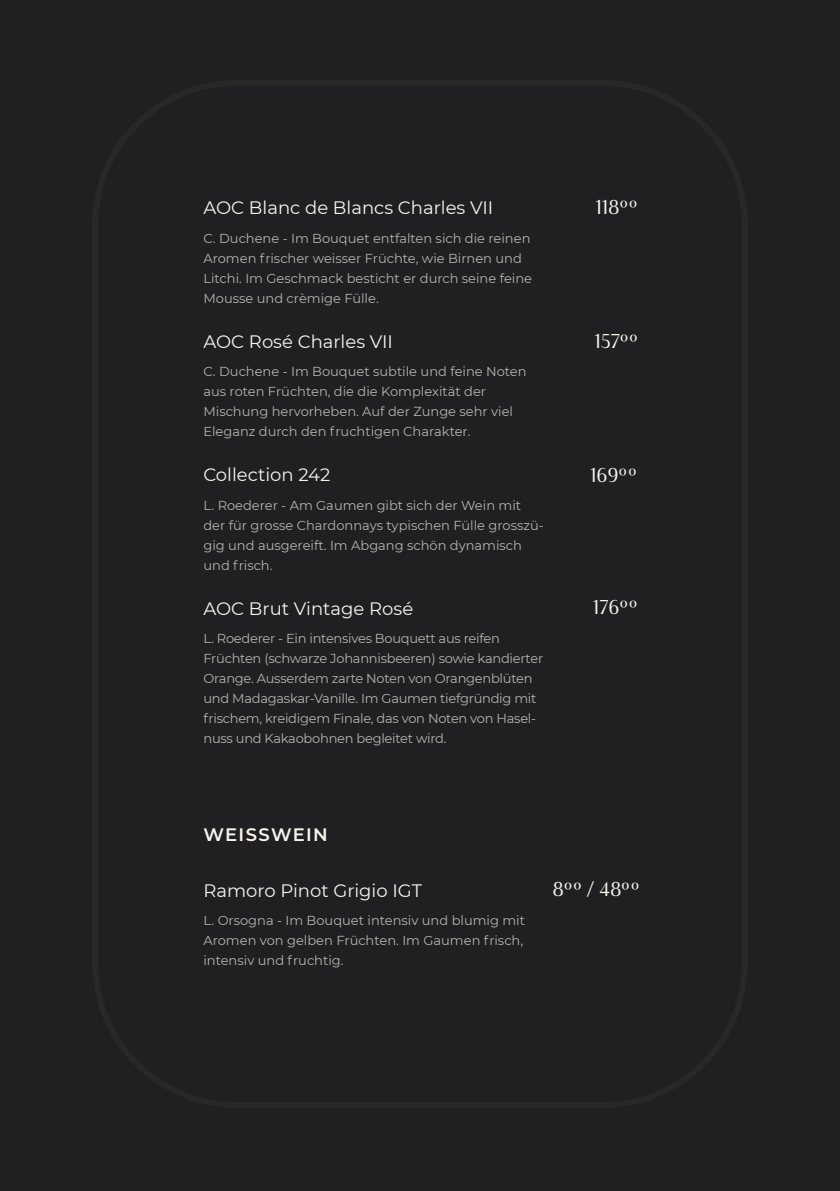
<style>
.page{position:relative;width:840px;height:1191px;background:#fff}
.page>*{position:absolute;margin:0;border:0;box-sizing:border-box;transform-origin:0 0}
.t1{font:20px "Haboro Contrast Nor Reg";color:#f8f3ec}
.t2{font:18px "Montserrat";color:#f8f3ec}
.t3{font:600 18px "Montserrat";letter-spacing:.075em;color:#f8f3ec}
.t4{font:13px/20px "Montserrat";color:#b7b3b0}
.t5{font:13px/20px "Montserrat";letter-spacing:-.02em;color:#b7b3b0}
</style>
<div class="page">
<div style="left:0;top:0;width:839px;height:1191px;background:#211f22"></div>
<div style="left:92px;top:80px;width:655px;height:1028px;border:6px solid #3d3c39;border-radius:142px"></div>
<h2 class="t2" style="left:203px;top:195px;width:291px">AOC Blanc de Blancs Charles VII</h2>
<p class="t4" style="left:203px;top:227px;width:330px">C. Duchene - Im Bouquet entfalten sich die reinen Aromen frischer weisser Früchte, wie Birnen und Litchi. Im Geschmack besticht er durch seine feine Mousse und crèmige Fülle.</p>
<h2 class="t2" style="left:203px;top:329px;width:191px">AOC Rosé Charles VII</h2>
<p class="t4" style="left:203px;top:361px;width:324px">C. Duchene - Im Bouquet subtile und feine Noten aus roten Früchten, die die Komplexität der Mischung hervorheben. Auf der Zunge sehr viel Eleganz durch den fruchtigen Charakter.</p>
<h2 class="t2" style="left:203px;top:462px;width:128px">Collection 242</h2>
<p class="t4" style="left:203px;top:494px;width:341px">L. Roederer - Am Gaumen gibt sich der Wein mit der für grosse Chardonnays typischen Fülle grosszü&shy;gig und ausgereift. Im Abgang schön dynamisch und frisch.</p>
<h2 class="t2" style="left:203px;top:596px;width:211px">AOC Brut Vintage Rosé</h2>
<p class="t5" style="left:203px;top:628px;width:341px">L. Roederer - Ein intensives Bouquett aus reifen Früchten (schwarze Johannisbeeren) sowie kandierter Orange. Ausserdem zarte Noten von Orangenblüten und Madagaskar-Vanille. Im Gaumen tiefgründig mit frischem, kreidigem Finale, das von Noten von Hasel&shy;nuss und Kakaobohnen begleitet wird.</p>
<h1 class="t1" style="left:595px;top:195px;width:45px">118ºº</h1>
<h1 class="t1" style="left:594px;top:328px;width:46px">157ºº</h1>
<h1 class="t1" style="left:589px;top:462px;width:49px">169ºº</h1>
<h1 class="t1" style="left:592px;top:595px;width:47px">176ºº</h1>
<h2 class="t3" style="left:203px;top:821px;width:126px">WEISSWEIN</h2>
<h2 class="t2" style="left:203px;top:878px;width:220px">Ramoro Pinot Grigio IGT</h2>
<p class="t4" style="left:203px;top:910px;width:323px">L. Orsogna - Im Bouquet intensiv und blumig mit<br>Aromen von gelben Früchten. Im Gaumen frisch, intensiv und fruchtig.</p>
<h1 class="t1" style="left:552px;top:877px;width:89px">8ºº / 48ºº</h1>
</div>
